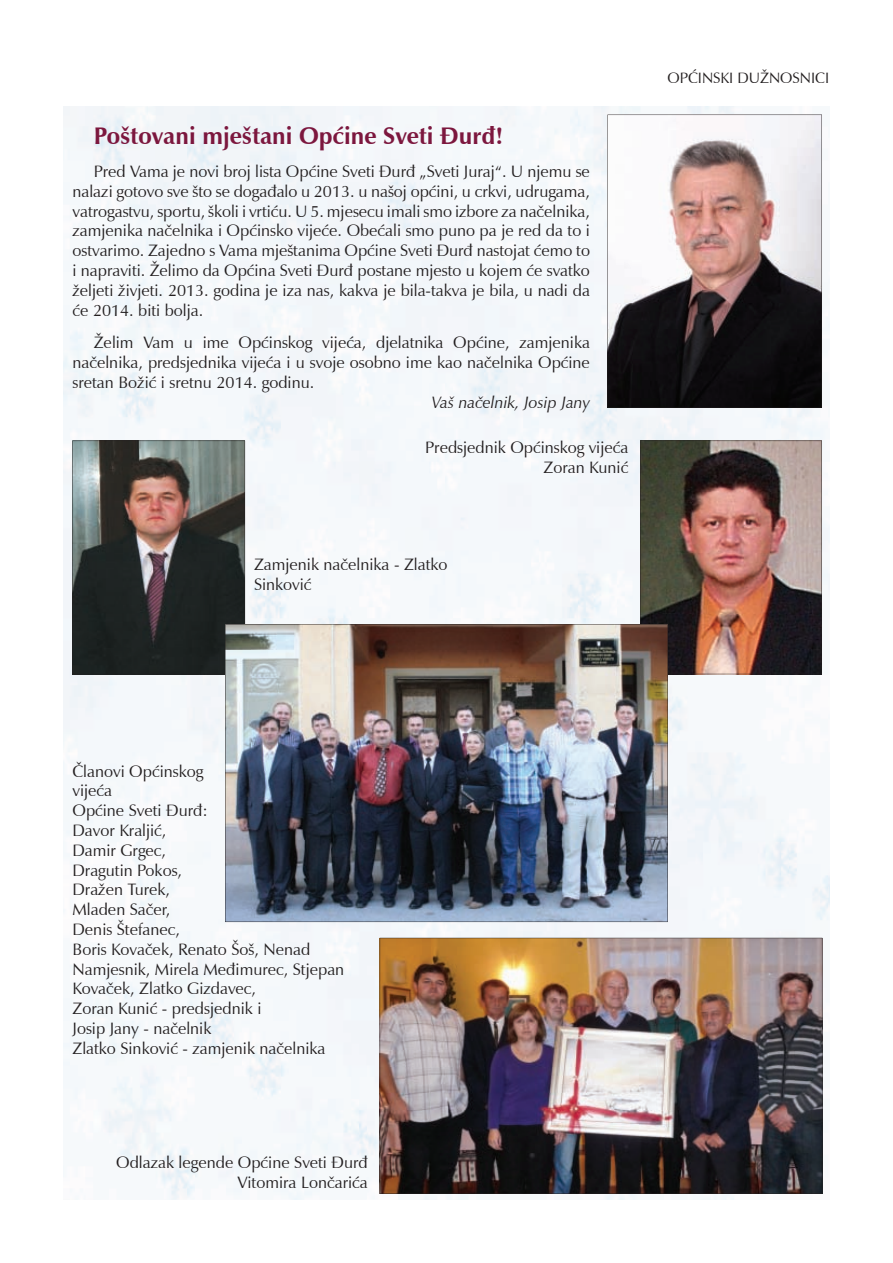
<style>
.page{position:relative;width:893px;height:1263px;background:#fff}
.page>*{position:absolute;margin:0;border:0;box-sizing:border-box;transform-origin:0 0}
.t1{font:700 24px "Zapf Humanist 601 BT";color:#7c173e}
.t2{font:16.5px/19.8px "Zapf Humanist 601 BT";color:#231f20;text-align:justify}
.t3{font:italic 16.5px "Zapf Humanist 601 BT";color:#231f20}
.t4{font:15px "Zapf Humanist 601 BT";color:#231f20}
</style>
<div class="page">
<div style="left:64px;top:106px;width:765px;height:1093px;background:#f4f8fb"></div>
<svg style="left:607px;top:115px;width:215px;height:292px"></svg>
<svg style="left:73px;top:441px;width:172px;height:233px;background:#484744"></svg>
<img style="left:640px;top:441px;width:182px;height:233px">
<img style="left:225px;top:624px;width:443px;height:298px">
<img style="left:380px;top:938px;width:442px;height:256px">
<h1 class="t1" style="left:94px;top:121px;width:411px">Poštovani mještani Općine Sveti Đurđ!</h1>
<p class="t2" style="left:73px;top:161px;width:519px;text-indent:21px">Pred Vama je novi broj lista Općine Sveti Đurđ „Sveti Juraj“. U njemu se nalazi gotovo sve što se događalo u 2013. u našoj općini, u crkvi, udrugama, vatrogastvu, sportu, školi i vrtiću. U 5. mjesecu imali smo izbore za načelnika, zamjenika načelnika i Općinsko vijeće. Obećali smo puno pa je red da to i ostvarimo. Zajedno s Vama mještanima Općine Sveti Đurđ nastojat ćemo to i napraviti. Želimo da Općina Sveti Đurđ postane mjesto u kojem će svatko željeti živjeti. 2013. godina je iza nas, kakva je bila-takva je bila, u nadi da će 2014. biti bolja.</p>
<p class="t2" style="left:73px;top:333px;width:519px;text-indent:21px">Želim Vam u ime Općinskog vijeća, djelatnika Općine, zamjenika načelnika, predsjednika vijeća i u svoje osobno ime kao načelnika Općine sretan Božić i sretnu 2014. godinu.</p>
<p class="t3" style="left:432px;top:392px;width:160px">Vaš načelnik, Josip Jany</p>
<p class="t2" style="left:425px;top:438px;width:205px;text-align:right">Predsjednik Općinskog vijeća<br>Zoran Kunić</p>
<p class="t2" style="left:254px;top:554px;width:195px">Zamjenik načelnika - Zlatko<br>Sinković</p>
<p class="t4" style="left:667px;top:69px;width:163px">OPĆINSKI DUŽNOSNICI</p>
<p class="t2" style="left:72px;top:761px;width:273px;text-align:left">Članovi Općinskog<br>vijeća<br>Općine Sveti Đurđ:<br>Davor Kraljić,<br>Damir Grgec,<br>Dragutin Pokos,<br>Dražen Turek,<br>Mladen Sačer,<br>Denis Štefanec,<br>Boris Kovaček, Renato Šoš, Nenad<br>Namjesnik, Mirela Međimurec, Stjepan<br>Kovaček, Zlatko Gizdavec,<br>Zoran Kunić - predsjednik i<br>Josip Jany - načelnik<br>Zlatko Sinković - zamjenik načelnika</p>
<p class="t2" style="left:116px;top:1152px;width:253px;text-align:right">Odlazak legende Općine Sveti Đurđ<br>Vitomira Lončarića</p>
</div>
